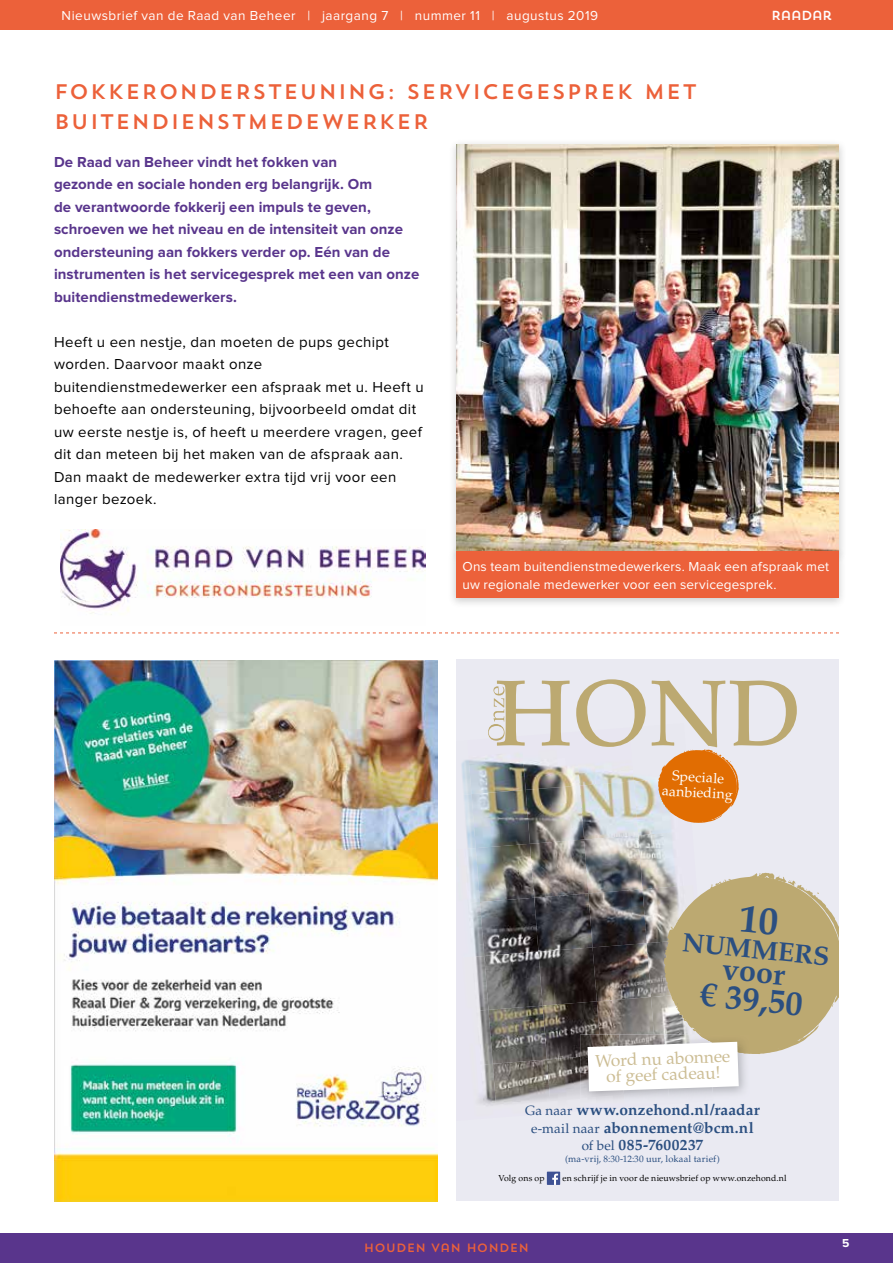
<style>
.page{position:relative;width:893px;height:1263px;background:#fff}
.page>*{position:absolute;margin:0;border:0;box-sizing:border-box;transform-origin:0 0}
.t1{font:700 34.35px "Palatino LT Std";color:#2b4f81}
.t2{font:700 30.45px "Palatino LT Std";color:#2b4f81}
.t3{font:700 26.55px "Palatino LT Std";color:#2b4f81}
.t4{font:21px/30px "Trend Sans One";letter-spacing:.05em;color:#ec613a}
.t5{font:17.25px/15.8px "Palatino LT Std";color:#ccbd94;text-align:center}
.t6{font:700 15.45px/17.2px "Palatino LT Std";letter-spacing:.005em;color:#2b4f80;text-align:center}
.t7{font:15px/22.5px "Proxima Nova";letter-spacing:.025em;color:#000}
.t8{font:700 15px/22.5px "Proxima Nova";letter-spacing:.005em;color:#59358c}
.t9{font:14.1px/15.5px "Palatino LT Std";color:#fff;text-align:center}
.t10{font:13.5px/18.8px "Proxima Nova";letter-spacing:.015em;color:#fff}
.t11{font:13.5px "Proxima Nova";letter-spacing:.035em;color:#fff}
.t12{font:13.05px "Trend Sans One";letter-spacing:-.07em;color:#fff}
.t13{font:12px "Trend Sans One";color:#ec613a}
.t14{font:700 12px "Proxima Nova";color:#fff}
.t15{font:9.3px "Palatino LT Std";letter-spacing:.02em;color:#2b4f80}
.t16{font:8.7px "Palatino LT Std";letter-spacing:.015em;color:#000}
.s1{font-weight:400;font-size:13.5px}
</style>
<div class="page">
<div style="left:0;top:1233px;width:893px;height:30px;background:#59358c"></div>
<div style="left:0;top:0;width:893px;height:30px;background:#ec613a"></div>
<div style="left:448px;top:138px;width:399px;height:426px;background:#000;opacity:.2"></div>
<img style="left:456px;top:144px;width:383px;height:401px">
<svg style="left:54px;top:632px;width:785px;height:1px"></svg>
<div style="left:448px;top:545px;width:399px;height:63px;background:#000;opacity:.2"></div>
<div style="left:456px;top:551px;width:383px;height:47px;background:#ec613a"></div>
<div style="left:456px;top:660px;width:383px;height:541px;background:#eaeaf2"></div>
<img style="left:461px;top:760px;width:6px;height:34px">
<img style="left:467px;top:758px;width:21px;height:36px">
<img style="left:464px;top:794px;width:7px;height:54px">
<img style="left:471px;top:790px;width:55px;height:58px">
<img style="left:526px;top:823px;width:54px;height:21px">
<img style="left:580px;top:823px;width:54px;height:16px">
<img style="left:634px;top:823px;width:38px;height:9px">
<img style="left:467px;top:848px;width:9px;height:54px">
<img style="left:476px;top:844px;width:54px;height:58px">
<img style="left:530px;top:839px;width:54px;height:59px">
<img style="left:584px;top:835px;width:54px;height:58px">
<img style="left:638px;top:831px;width:37px;height:41px">
<img style="left:469px;top:902px;width:11px;height:54px">
<img style="left:480px;top:898px;width:54px;height:58px">
<img style="left:534px;top:893px;width:53px;height:59px">
<img style="left:476px;top:956px;width:8px;height:54px">
<img style="left:484px;top:952px;width:54px;height:58px">
<img style="left:538px;top:947px;width:49px;height:58px">
<img style="left:478px;top:1010px;width:10px;height:54px">
<img style="left:488px;top:1005px;width:55px;height:59px">
<img style="left:543px;top:1001px;width:44px;height:58px">
<img style="left:477px;top:1064px;width:16px;height:42px">
<img style="left:493px;top:1059px;width:54px;height:47px">
<img style="left:547px;top:1057px;width:33px;height:44px">
<svg style="left:488px;top:679px;width:309px;height:144px"></svg>
<img style="left:580px;top:1034px;width:7px;height:35px">
<img style="left:580px;top:1069px;width:42px;height:32px">
<div style="left:547px;top:1171px;width:13px;height:14px;background:#3e5294"></div>
<svg style="left:552px;top:1173px;width:6px;height:12px"></svg>
<img style="left:54px;top:660px;width:383px;height:542px">
<img style="left:61px;top:529px;width:365px;height:86px">
<svg style="left:587px;top:872px;width:252px;height:219px;background:#b6ad94"></svg>
<p class="t11" style="left:62px;top:9px;width:538px">Nieuwsbrief van de Raad van Beheer | jaargang 7 | nummer 11 | augustus 2019</p>
<p class="t12" style="left:771px;top:7px;width:63px">RAADAR</p>
<h3 class="t4" style="left:54px;top:76px;width:645px">FOKKERONDERSTEUNING: SERVICEGESPREK MET<br>BUITENDIENSTMEDEWERKER</h3>
<p class="t8" style="left:54px;top:151px;width:367px">De Raad van Beheer vindt het fokken van<br>gezonde en sociale honden erg belangrijk. Om<br>de verantwoorde fokkerij een impuls te geven, schroeven we het niveau en de intensiteit van onze ondersteuning aan fokkers verder op. Eén van de instrumenten is het servicegesprek met een van onze buitendienstmedewerkers.</p>
<p class="t7" style="left:54px;top:331px;width:371px">Heeft u een nestje, dan moeten de pups gechipt worden. Daarvoor maakt onze buitendienstmedewerker een afspraak met u. Heeft u behoefte aan ondersteuning, bijvoorbeeld omdat dit uw eerste nestje is, of heeft u meerdere vragen, geef dit dan meteen bij het maken van de afspraak aan.<br>Dan maakt de medewerker extra tijd vrij voor een langer bezoek.</p>
<p class="t10" style="left:462px;top:557px;width:368px">Ons team buitendienstmedewerkers. Maak een afspraak met uw regionale medewerker voor een servicegesprek.</p>
<p class="t9" style="left:663px;top:768px;width:72px;rotate:3deg">Speciale aanbieding</p>
<h3 class="t3" style="left:684px;top:926px;width:149px;rotate:6deg">NUMMERS</h3>
<h2 class="t2" style="left:725px;top:950px;width:64px;rotate:6deg">voor</h2>
<h1 class="t1" style="left:701px;top:974px;width:105px;rotate:5deg">€ 39,50</h1>
<p class="t5" style="left:595px;top:1053px;width:137px;rotate:-2deg">Word nu abonnee of geef cadeau!</p>
<p class="t6" style="left:525px;top:1101px;width:236px"><span class="s1">Ga naar</span> www.onzehond.nl/raadar <span class="s1">e-mail naar</span> abonnement@bcm.nl <span class="s1">of bel</span> 085-7600237</p>
<p class="t15" style="left:565px;top:1153px;width:156px">(ma-vrij, 8:30-12:30 uur, lokaal tarief)</p>
<p class="t16" style="left:498px;top:1173px;width:48px">Volg ons op</p>
<p class="t16" style="left:562px;top:1173px;width:226px">en schrijf je in voor de nieuwsbrief op www.onzehond.nl</p>
<p class="t13" style="left:364px;top:1240px;width:167px">HOUDEN VAN HONDEN</p>
<p class="t14" style="left:842px;top:1237px;width:9px">5</p>
</div>
